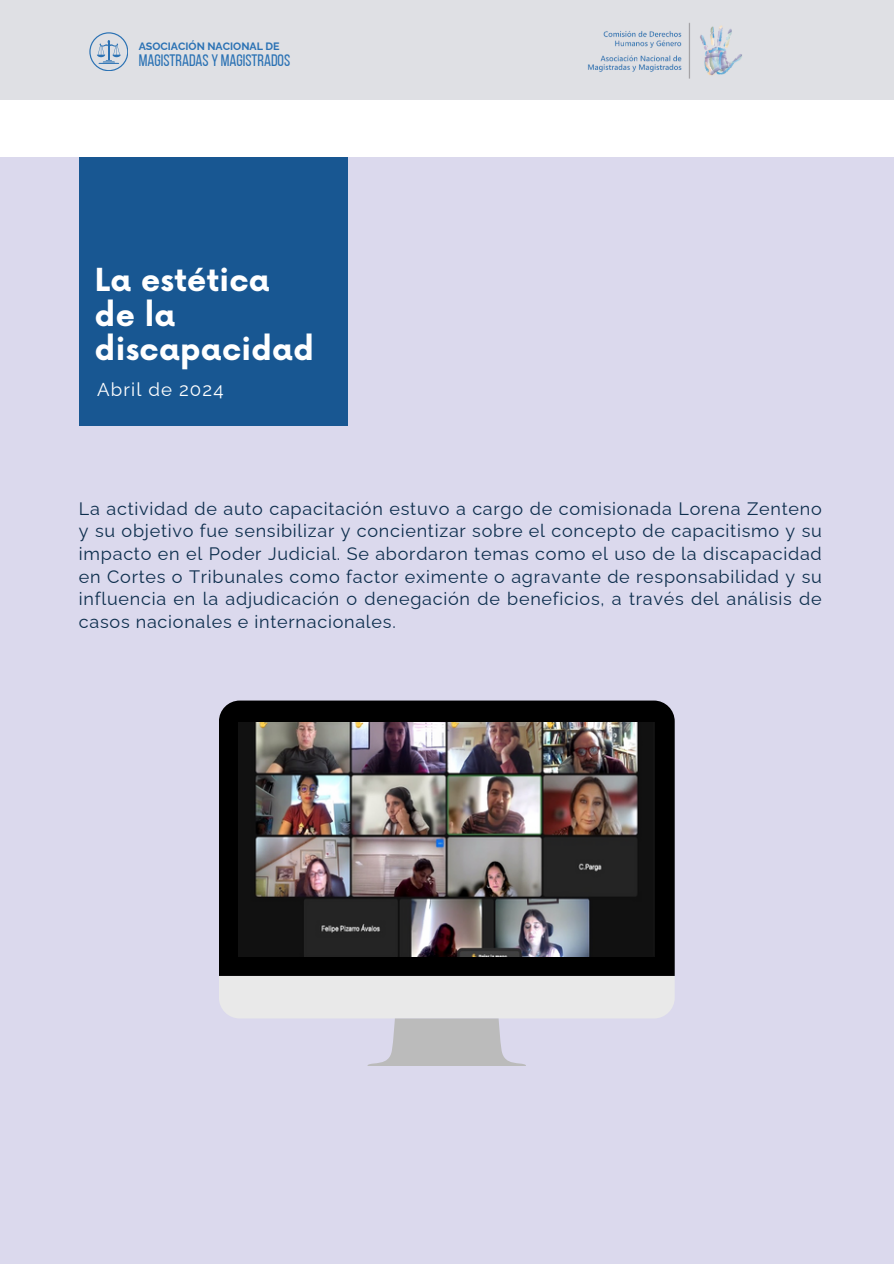
<style>
.page{position:relative;width:894px;height:1264px;background:#fff}
.page>*{position:absolute;margin:0;border:0;box-sizing:border-box;transform-origin:0 0}
.t1{font:700 30.9px/34.8px "Now";letter-spacing:.01em;color:#fff}
.t2{font:18.6px "Raleway";letter-spacing:.06em;color:#fff}
.t3{font:18px/22.5px "Raleway";letter-spacing:.04em;color:#0d2e4d;text-align:justify}
.t4{font:16.65px "Bebas Neue";color:#2b72b4}
.t5{font:700 10.65px "Raleway";color:#2b72b4}
</style>
<div class="page">
<div style="left:0;top:0;width:893px;height:99px;background:#dfe0e4"></div>
<svg style="left:89px;top:32px;width:39px;height:39px"></svg>
<div style="left:0;top:157px;width:893px;height:1106px;background:#dbd9ed"></div>
<div style="left:79px;top:157px;width:268px;height:268px;background:#185792"></div>
<div style="left:219px;top:700px;width:455px;height:275px;background:#000"></div>
<svg style="left:219px;top:976px;width:455px;height:90px"></svg>
<img style="left:238px;top:722px;width:416px;height:234px">
<img style="left:588px;top:22px;width:154px;height:57px">
<p class="t5" style="left:139px;top:40px;width:142px">ASOCIACIÓN NACIONAL DE</p>
<p class="t4" style="left:139px;top:53px;width:153px">MAGISTRADAS Y MAGISTRADOS</p>
<h3 class="t1" style="left:95px;top:264px;width:220px">La estética de la discapacidad</h3>
<p class="t2" style="left:97px;top:379px;width:128px">Abril de 2024</p>
<h1 class="t3" style="left:79px;top:497px;width:744px">La actividad de auto capacitación estuvo a cargo de comisionada Lorena Zenteno y su objetivo fue sensibilizar y concientizar sobre el concepto de capacitismo y su impacto en el Poder Judicial. Se abordaron temas como el uso de la discapacidad en Cortes o Tribunales como factor eximente o agravante de responsabilidad y su influencia en la adjudicación o denegación de beneficios, a través del análisis de casos nacionales e internacionales.</h1>
</div>
